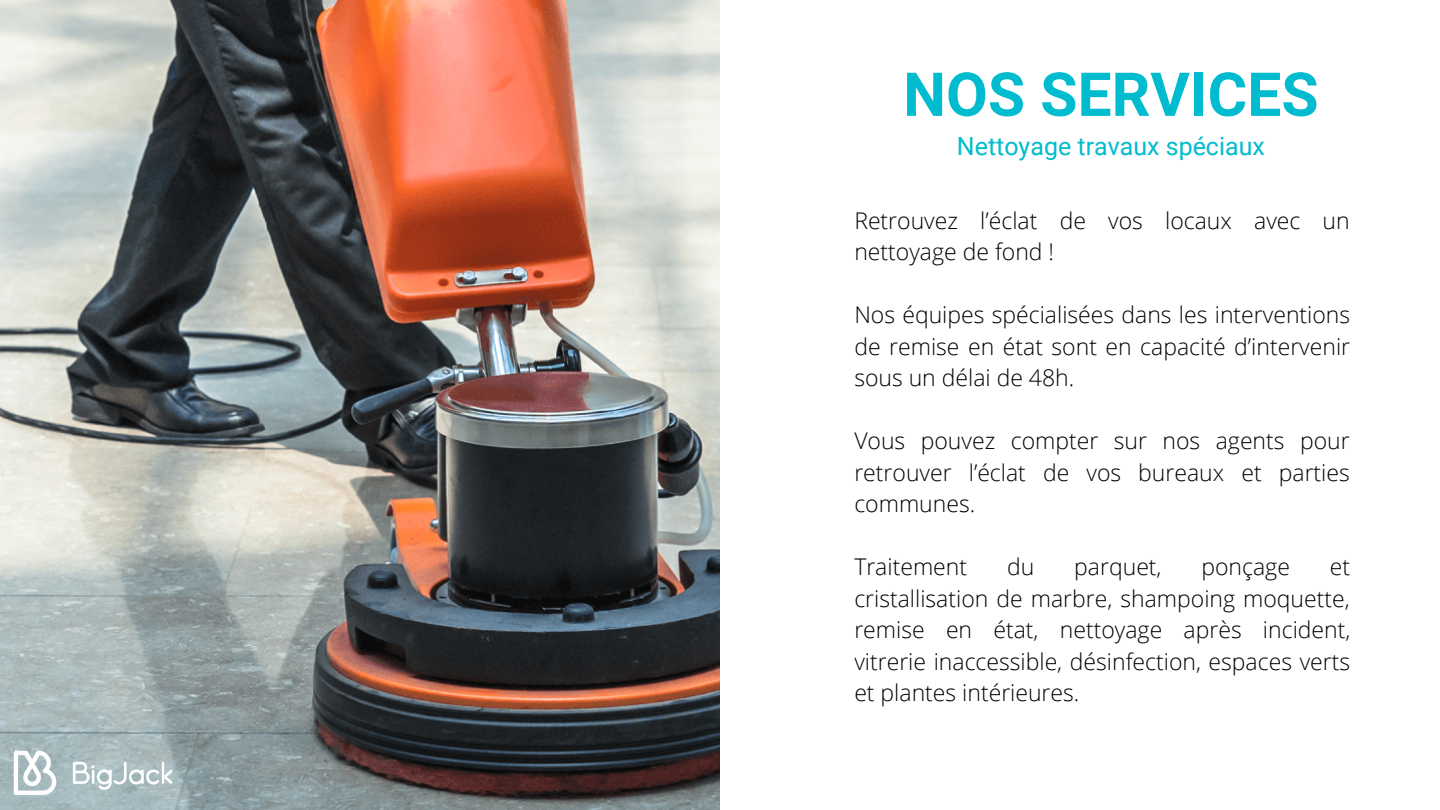
<style>
.page{position:relative;width:1440px;height:810px;background:#fff}
.page>*{position:absolute;margin:0;border:0;box-sizing:border-box;transform-origin:0 0}
.t1{font:700 60.6px "Roboto";color:#01bbce}
.t2{font:25px "Roboto";color:#01bbce}
.t3{font:300 23px/31.5px "Open Sans";color:#000;text-align:justify}
</style>
<div class="page">
<img style="left:0;top:0;width:720px;height:810px">
<img style="left:13px;top:749px;width:161px;height:48px">
<h1 class="t1" style="left:903px;top:60px;width:417px">NOS SERVICES</h1>
<p class="t2" style="left:957px;top:131px;width:309px">Nettoyage travaux spéciaux</p>
<p class="t3" style="left:854px;top:204px;width:497px">Retrouvez l’éclat de vos locaux avec un nettoyage de fond !</p>
<p class="t3" style="left:854px;top:298px;width:497px">Nos équipes spécialisées dans les interventions de remise en état sont en capacité d’intervenir sous un délai de 48h.</p>
<p class="t3" style="left:854px;top:424px;width:497px">Vous pouvez compter sur nos agents pour retrouver l’éclat de vos bureaux et parties communes.</p>
<p class="t3" style="left:854px;top:550px;width:114px">Traitement</p>
<p class="t3" style="left:1007px;top:550px;width:29px">du</p>
<p class="t3" style="left:1074px;top:550px;width:89px">parquet,</p>
<p class="t3" style="left:1202px;top:550px;width:90px">ponçage</p>
<p class="t3" style="left:854px;top:550px;width:498px;text-indent:476px">et cristallisation de marbre, shampoing moquette, remise en état, nettoyage après incident, vitrerie inaccessible, désinfection, espaces verts et plantes intérieures.</p>
</div>
